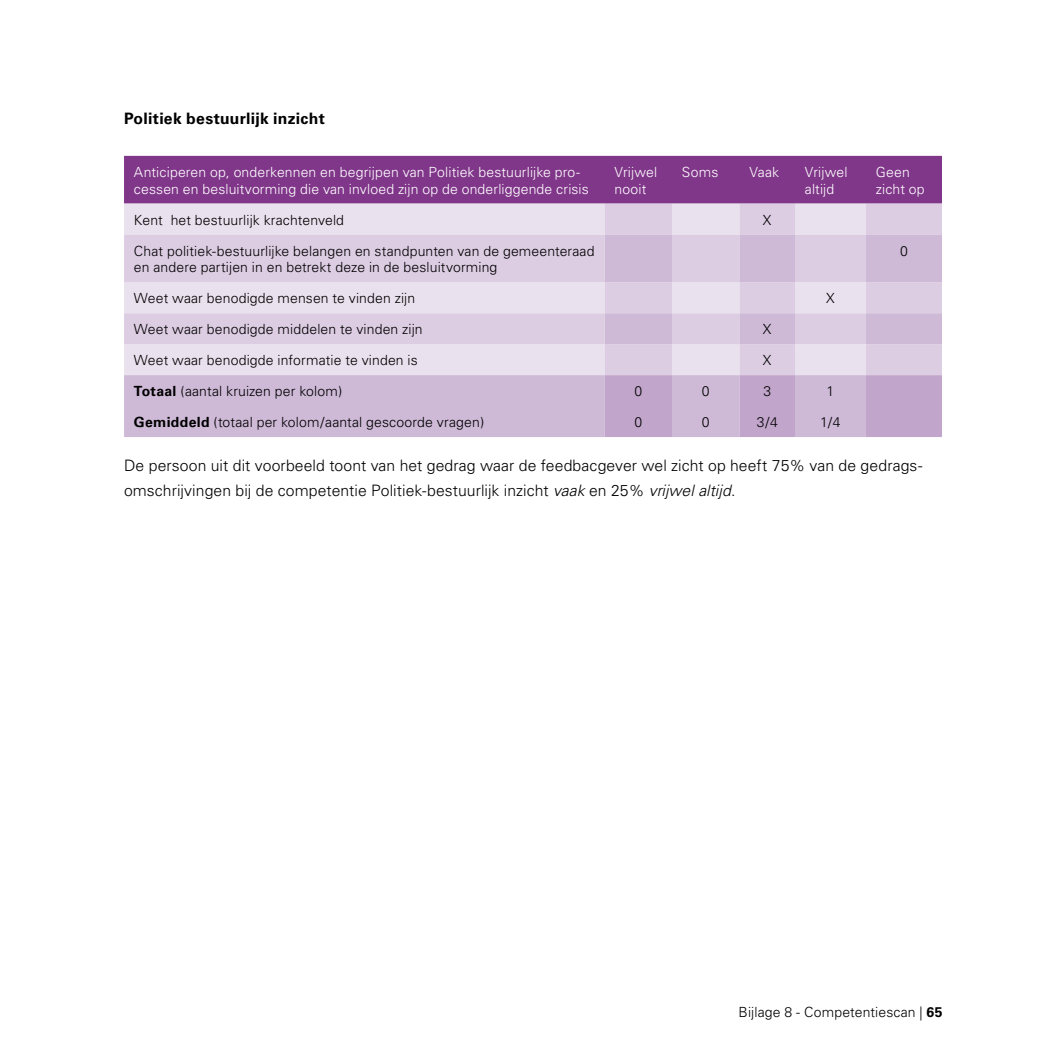
<style>
.page{position:relative;width:1042px;height:1042px;background:#fff}
.page>*{position:absolute;margin:0;border:0;box-sizing:border-box;transform-origin:0 0}
.t1{font:300 15.75px/24.8px "Univers";letter-spacing:.005em;color:#000}
.t2{font:700 15.75px "Univers";letter-spacing:.02em;color:#000}
.t3{font:300 14px/16.8px "Univers";letter-spacing:.01em;color:#000}
.t4{font:300 14px/16.8px "Univers";letter-spacing:.01em;color:#fff}
.s1{font-weight:700}
.s2{font-style:italic}
</style>
<div class="page">
<div style="left:124px;top:156px;width:818px;height:48px;background:#803689"></div>
<svg style="left:124px;top:204px;width:818px;height:31px;background:#e6dceb"></svg>
<svg style="left:124px;top:235px;width:818px;height:202px;background:#dbcce2"></svg>
<svg style="left:604px;top:375px;width:338px;height:62px;background:#c7adcf"></svg>
<p class="t2" style="left:124px;top:109px;width:202px">Politiek bestuurlijk inzicht</p>
<p class="t4" style="left:134px;top:163px;width:456px">Anticiperen op, onderkennen en begrijpen van Politiek bestuurlijke pro&shy;cessen en besluitvorming die van invloed zijn op de onderliggende crisis</p>
<p class="t4" style="left:614px;top:163px;width:44px">Vrijwel nooit</p>
<p class="t4" style="left:682px;top:163px;width:38px">Soms</p>
<p class="t4" style="left:749px;top:163px;width:31px">Vaak</p>
<p class="t4" style="left:805px;top:163px;width:44px">Vrijwel altijd</p>
<p class="t4" style="left:876px;top:163px;width:50px">Geen zicht op</p>
<p class="t3" style="left:134px;top:211px;width:212px">Kent het bestuurlijk krachtenveld</p>
<p class="t3" style="left:763px;top:211px;width:10px">X</p>
<p class="t3" style="left:134px;top:242px;width:462px">Chat politiek-bestuurlijke belangen en standpunten van de gemeenteraad en andere partijen in en betrekt deze in de besluitvorming</p>
<p class="t3" style="left:900px;top:242px;width:9px">0</p>
<p class="t3" style="left:134px;top:290px;width:283px">Weet waar benodigde mensen te vinden zijn</p>
<p class="t3" style="left:826px;top:290px;width:10px">X</p>
<p class="t3" style="left:134px;top:321px;width:290px">Weet waar benodigde middelen te vinden zijn</p>
<p class="t3" style="left:763px;top:321px;width:10px">X</p>
<p class="t3" style="left:134px;top:352px;width:285px">Weet waar benodigde informatie te vinden is</p>
<p class="t3" style="left:763px;top:352px;width:10px">X</p>
<p class="t3" style="left:134px;top:383px;width:210px"><span class="s1">Totaal</span> (aantal kruizen per kolom)</p>
<p class="t3" style="left:634px;top:383px;width:9px">0</p>
<p class="t3" style="left:702px;top:383px;width:9px">0</p>
<p class="t3" style="left:763px;top:383px;width:9px">3</p>
<p class="t3" style="left:826px;top:383px;width:9px">1</p>
<p class="t3" style="left:134px;top:414px;width:352px"><span class="s1">Gemiddeld</span> (totaal per kolom/aantal gescoorde vragen)</p>
<p class="t3" style="left:634px;top:414px;width:9px">0</p>
<p class="t3" style="left:702px;top:414px;width:9px">0</p>
<p class="t3" style="left:757px;top:414px;width:23px">3/4</p>
<p class="t3" style="left:820px;top:414px;width:22px">1/4</p>
<p class="t1" style="left:124px;top:453px;width:800px">De persoon uit dit voorbeeld toont van het gedrag waar de feedbacgever wel zicht op heeft 75% van de gedrags&shy;omschrijvingen bij de competentie Politiek-bestuurlijk inzicht <span class="s2">vaak</span> en 25% <span class="s2">vrijwel altijd</span>.</p>
<p class="t3" style="left:738px;top:1004px;width:205px">Bijlage 8 - Competentiescan | <span class="s1">65</span></p>
</div>
